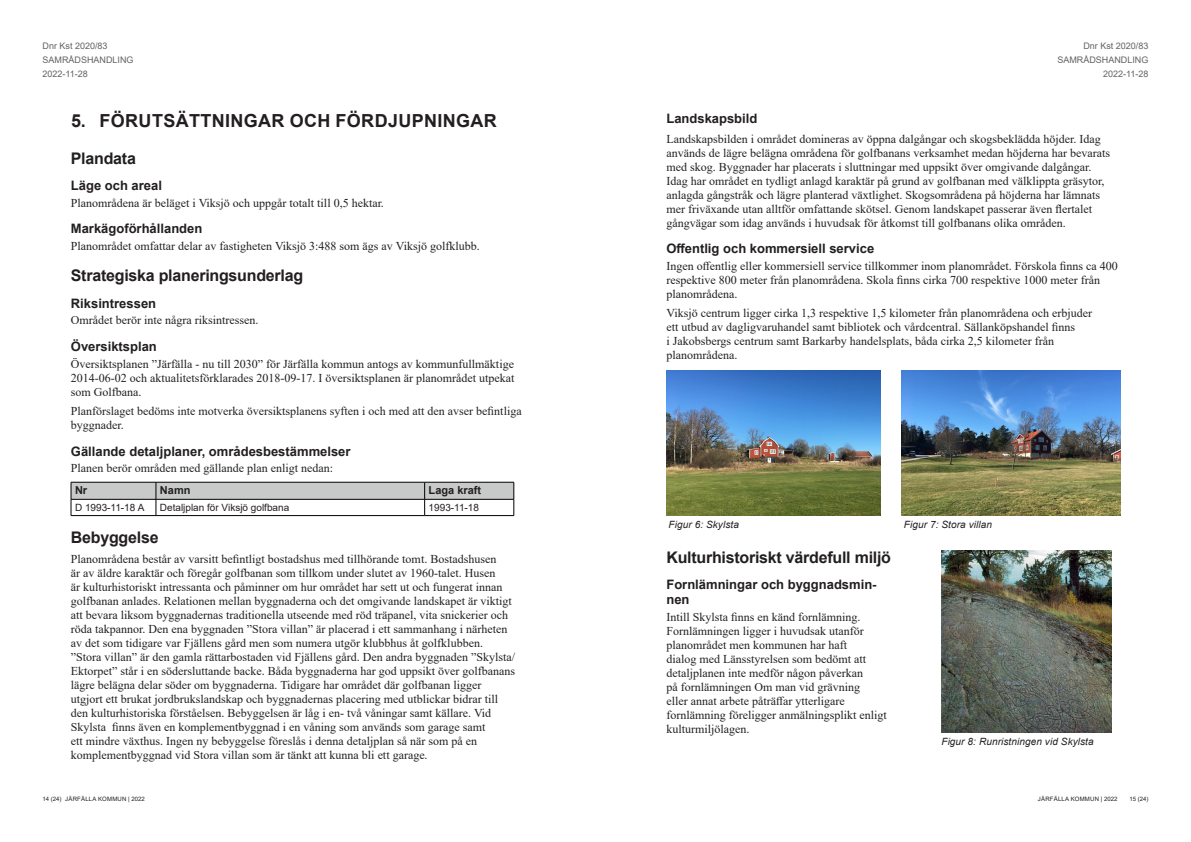
<style>
.page{position:relative;width:1191px;height:842px;background:#fff}
.page>*{position:absolute;margin:0;border:0;box-sizing:border-box;transform-origin:0 0}
.t1{font:700 18px "Arial";letter-spacing:.02em;color:#231f20}
.Rubrik_2{font:700 16px "Arial";letter-spacing:-.015em;color:#231f20}
.Rubrik_3{font:700 13px/15px "Arial";color:#231f20}
.Brödtext{font:700 13px "Arial";color:#231f20}
.Brödtext-2{font:12px/14px "Times New Roman";color:#231f20}
.Tabellrubrik{font:700 11px "Arial";color:#231f20}
.t2{font:italic 10px "Arial";letter-spacing:.01em;color:#231f20}
.Tabelltext{font:10px "Arial";color:#231f20}
.t3{font:9px/13.8px "Arial";color:#636366;text-align:right}
.t4{font:6px "Arial";letter-spacing:.035em;color:#231f20}
</style>
<div class="page">
<hr style="left:71px;top:515px;width:85px;height:1px;background:#000">
<hr style="left:156px;top:515px;width:268px;height:1px;background:#000">
<hr style="left:424px;top:515px;width:90px;height:1px;background:#000">
<svg style="left:71px;top:482px;width:443px;height:33px"></svg>
<img style="left:941px;top:551px;width:170px;height:181px">
<img style="left:666px;top:370px;width:214px;height:145px">
<img style="left:901px;top:370px;width:219px;height:145px">
<p class="t3" style="left:43px;top:39px;width:93px;text-align:left">Dnr Kst 2020/83<br>SAMRÅDSHANDLING<br>2022-11-28</p>
<p class="t1" style="left:71px;top:107px;width:427px">5. FÖRUTSÄTTNINGAR OCH FÖRDJUPNINGAR</p>
<p class="Rubrik_2" style="left:71px;top:147px;width:67px">Plandata</p>
<p class="Rubrik_3" style="left:71px;top:178px;width:93px">Läge och areal</p>
<p class="Brödtext-2" style="left:71px;top:195px;width:314px">Planområdena är beläget i Viksjö och uppgår totalt till 0,5 hektar.</p>
<p class="Rubrik_3" style="left:71px;top:221px;width:133px">Markägoförhållanden</p>
<p class="Brödtext-2" style="left:71px;top:238px;width:410px">Planområdet omfattar delar av fastigheten Viksjö 3:488 som ägs av Viksjö golfklubb.</p>
<p class="Rubrik_2" style="left:71px;top:264px;width:234px">Strategiska planeringsunderlag</p>
<p class="Rubrik_3" style="left:71px;top:296px;width:87px">Riksintressen</p>
<p class="Brödtext-2" style="left:71px;top:313px;width:189px">Området berör inte några riksintressen.</p>
<p class="Rubrik_3" style="left:71px;top:339px;width:87px">Översiktsplan</p>
<p class="Brödtext-2" style="left:71px;top:356px;width:445px;text-align:justify">Översiktsplanen ”Järfälla - nu till 2030” för Järfälla kommun antogs av kommunfullmäktige 2014-06-02 och aktualitetsförklarades 2018-09-17. I översiktsplanen är planområdet utpekat som Golfbana.</p>
<p class="Brödtext-2" style="left:71px;top:404px;width:452px">Planförslaget bedöms inte motverka översiktsplanens syften i och med att den avser befintliga byggnader.</p>
<p class="Rubrik_3" style="left:71px;top:444px;width:281px">Gällande detaljplaner, områdesbestämmelser</p>
<p class="Brödtext-2" style="left:71px;top:461px;width:264px">Planen berör områden med gällande plan enligt nedan:</p>
<p class="Tabellrubrik" style="left:75px;top:483px;width:14px">Nr</p>
<p class="Tabellrubrik" style="left:160px;top:483px;width:32px">Namn</p>
<p class="Tabellrubrik" style="left:428px;top:483px;width:54px">Laga kraft</p>
<p class="Tabelltext" style="left:75px;top:500px;width:71px">D 1993-11-18 A</p>
<p class="Tabelltext" style="left:160px;top:500px;width:131px">Detaljplan för Viksjö golfbana</p>
<p class="Tabelltext" style="left:428px;top:500px;width:52px">1993-11-18</p>
<p class="Rubrik_2" style="left:71px;top:526px;width:89px">Bebyggelse</p>
<p class="Brödtext-2" style="left:71px;top:551px;width:446px">Planområdena består av varsitt befintligt bostadshus med tillhörande tomt. Bostadshusen<br>är av äldre karaktär och föregår golfbanan som tillkom under slutet av 1960-talet. Husen<br>är kulturhistoriskt intressanta och påminner om hur området har sett ut och fungerat innan golfbanan anlades. Relationen mellan byggnaderna och det omgivande landskapet är viktigt att bevara liksom byggnadernas traditionella utseende med röd träpanel, vita snickerier och röda takpannor. Den ena byggnaden ”Stora villan” är placerad i ett sammanhang i närheten av det som tidigare var Fjällens gård men som numera utgör klubbhus åt golfklubben. ”Stora villan” är den gamla rättarbostaden vid Fjällens gård. Den andra byggnaden ”Skylsta/ Ektorpet” står i en södersluttande backe. Båda byggnaderna har god uppsikt över golfbanans lägre belägna delar söder om byggnaderna. Tidigare har området där golfbanan ligger utgjort ett brukat jordbrukslandskap och byggnadernas placering med utblickar bidrar till den kulturhistoriska förståelsen. Bebyggelsen är låg i en- två våningar samt källare. Vid Skylsta finns även en komplementbyggnad i en våning som används som garage samt<br>ett mindre växthus. Ingen ny bebyggelse föreslås i denna detaljplan så när som på en komplementbyggnad vid Stora villan som är tänkt att kunna bli ett garage.</p>
<p class="t3" style="left:1057px;top:39px;width:93px">Dnr Kst 2020/83<br>SAMRÅDSHANDLING<br>2022-11-28</p>
<p class="Brödtext" style="left:666px;top:109px;width:93px">Landskapsbild</p>
<p class="Brödtext-2" style="left:666px;top:131px;width:445px">Landskapsbilden i området domineras av öppna dalgångar och skogsbeklädda höjder. Idag används de lägre belägna områdena för golfbanans verksamhet medan höjderna har bevarats med skog. Byggnader har placerats i sluttningar med uppsikt över omgivande dalgångar.<br>Idag har området en tydligt anlagd karaktär på grund av golfbanan med välklippta gräsytor, anlagda gångstråk och lägre planterad växtlighet. Skogsområdena på höjderna har lämnats mer friväxande utan alltför omfattande skötsel. Genom landskapet passerar även flertalet gångvägar som idag används i huvudsak för åtkomst till golfbanans olika områden.</p>
<p class="Rubrik_3" style="left:666px;top:241px;width:209px">Offentlig och kommersiell service</p>
<p class="Brödtext-2" style="left:666px;top:258px;width:453px">Ingen offentlig eller kommersiell service tillkommer inom planområdet. Förskola finns ca 400 respektive 800 meter från planområdena. Skola finns cirka 700 respektive 1000 meter från planområdena.</p>
<p class="Brödtext-2" style="left:666px;top:306px;width:427px">Viksjö centrum ligger cirka 1,3 respektive 1,5 kilometer från planområdena och erbjuder ett utbud av dagligvaruhandel samt bibliotek och vårdcentral. Sällanköpshandel finns<br>i Jakobsbergs centrum samt Barkarby handelsplats, båda cirka 2,5 kilometer från planområdena.</p>
<p class="t2" style="left:668px;top:518px;width:72px">Figur 6: Skylsta</p>
<p class="t2" style="left:904px;top:518px;width:90px">Figur 7: Stora villan</p>
<p class="Rubrik_2" style="left:666px;top:546px;width:226px">Kulturhistoriskt värdefull miljö</p>
<p class="Rubrik_3" style="left:666px;top:577px;width:212px">Fornlämningar och byggnadsmin&shy;nen</p>
<p class="Brödtext-2" style="left:666px;top:609px;width:222px">Intill Skylsta finns en känd fornlämning.<br>Fornlämningen ligger i huvudsak utanför planområdet men kommunen har haft<br>dialog med Länsstyrelsen som bedömt att detaljplanen inte medför någon påverkan<br>på fornlämningen Om man vid grävning<br>eller annat arbete påträffar ytterligare fornlämning föreligger anmälningsplikt enligt kulturmiljölagen.</p>
<p class="t2" style="left:941px;top:735px;width:154px">Figur 8: Runristningen vid Skylsta</p>
<p class="t4" style="left:43px;top:794px;width:104px">14 (24) JÄRFÄLLA KOMMUN | 2022</p>
<p class="t4" style="left:1038px;top:794px;width:81px">JÄRFÄLLA KOMMUN | 2022</p>
<p class="t4" style="left:1129px;top:794px;width:21px">15 (24)</p>
</div>
